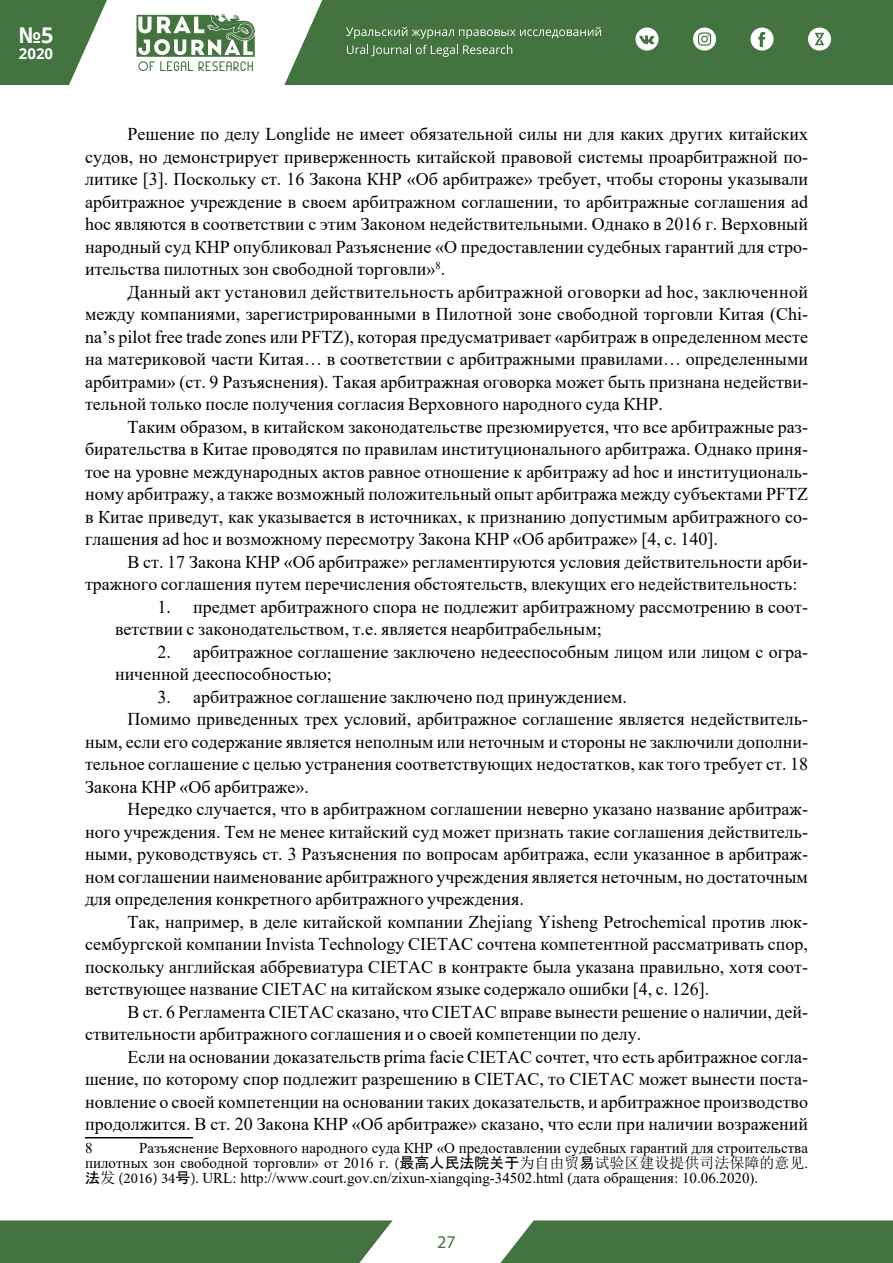
<style>
.page{position:relative;width:893px;height:1263px;background:#fff}
.page>*{position:absolute;margin:0;border:0;box-sizing:border-box;transform-origin:0 0}
.t1{font:700 21.75px "Open Sans";color:#fff}
.t2{font:18px/22.5px "Times New Roman";color:#000;text-align:justify}
.t3{font:18px "Myriad Pro";color:#43733f}
.t4{font:15px/15px "Times New Roman";color:#000;text-align:justify}
.t5{font:700 15px "Open Sans";color:#fff}
.s1{font-family:"Minion Pro"}
.s2{font-family:"MS Gothic"}
.s3{font-family:"Sim Sun"}
</style>
<div class="page">
<svg style="left:0;top:0;width:107px;height:85px"></svg>
<div style="left:284px;top:0;width:609px;height:85px;background:#43733f"></div>
<svg style="left:136px;top:14px;width:119px;height:57px"></svg>
<svg style="left:346px;top:27px;width:255px;height:12px;background:#668d63"></svg>
<svg style="left:347px;top:45px;width:165px;height:12px;background:#658c62"></svg>
<svg style="left:635px;top:28px;width:24px;height:23px"></svg>
<svg style="left:750px;top:28px;width:24px;height:23px"></svg>
<svg style="left:808px;top:28px;width:23px;height:23px"></svg>
<svg style="left:693px;top:28px;width:23px;height:23px"></svg>
<div style="left:0;top:1220px;width:393px;height:43px;background:#43733f"></div>
<div style="left:500px;top:1220px;width:393px;height:43px;background:#43733f"></div>
<hr style="left:85px;top:1137px;width:108px;height:1px;background:#000">
<p class="t1" style="left:19px;top:20px;width:36px">№5</p>
<p class="t5" style="left:19px;top:43px;width:36px">2020</p>
<p class="t2" style="left:85px;top:122px;width:724px;text-indent:43px">Решение по делу Longlide не имеет обязательной силы ни для каких других китайских судов, но демонстрирует приверженность китайской правовой системы проарбитражной по&shy;литике [3]. Поскольку ст. 16 Закона КНР «Об арбитраже» требует, чтобы стороны указывали арбитражное учреждение в своем арбитражном соглашении, то арбитражные соглашения ad hoc являются в соответствии с этим Законом недействительными. Однако в 2016 г. Верховный народный суд КНР опубликовал Разъяснение «О предоставлении судебных гарантий для стро&shy;ительства пилотных зон свободной торговли»<sup>8</sup>.</p>
<p class="t2" style="left:85px;top:280px;width:724px;text-indent:43px">Данный акт установил действительность арбитражной оговорки ad hoc, заключенной между компаниями, зарегистрированными в Пилотной зоне свободной торговли Китая (Chi&shy;na’s pilot free trade zones или PFTZ), которая предусматривает «арбитраж в определенном месте на материковой части Китая… в соответствии с арбитражными правилами… определенными арбитрами» (ст. 9 Разъяснения). Такая арбитражная оговорка может быть признана недействи&shy;тельной только после получения согласия Верховного народного суда КНР.</p>
<p class="t2" style="left:85px;top:415px;width:724px;text-indent:43px">Таким образом, в китайском законодательстве презюмируется, что все арбитражные раз&shy;бирательства в Китае проводятся по правилам институционального арбитража. Однако приня&shy;тое на уровне международных актов равное отношение к арбитражу ad hoc и институциональ&shy;ному арбитражу, а также возможный положительный опыт арбитража между субъектами PFTZ в Китае приведут, как указывается в источниках, к признанию допустимым арбитражного со&shy;глашения ad hoc и возможному пересмотру Закона КНР «Об арбитраже» [4, c. 140].</p>
<p class="t2" style="left:85px;top:550px;width:724px;text-indent:43px">В ст. 17 Закона КНР «Об арбитраже» регламентируются условия действительности арби&shy;тражного соглашения путем перечисления обстоятельств, влекущих его недействительность:</p>
<p class="t2" style="left:115px;top:595px;width:694px;text-indent:43px">1. предмет арбитражного спора не подлежит арбитражному рассмотрению в соот&shy;ветствии с законодательством, т.е. является неарбитрабельным;</p>
<p class="t2" style="left:115px;top:640px;width:694px;text-indent:43px">2. арбитражное соглашение заключено недееспособным лицом или лицом с огра&shy;ниченной дееспособностью;</p>
<p class="t2" style="left:158px;top:685px;width:471px">3. арбитражное соглашение заключено под принуждением.</p>
<p class="t2" style="left:128px;top:707px;width:682px">Помимо приведенных трех условий, арбитражное соглашение является недействитель-</p>
<p class="t2" style="left:85px;top:730px;width:724px">ным, если его содержание является неполным или неточным и стороны не заключили дополни-</p>
<p class="t2" style="left:85px;top:752px;width:724px">тельное соглашение с целью устранения соответствующих недостатков, как того требует ст. 18</p>
<p class="t2" style="left:85px;top:775px;width:225px">Закона КНР «Об арбитраже».</p>
<p class="t2" style="left:128px;top:797px;width:682px">Нередко случается, что в арбитражном соглашении неверно указано название арбитраж-</p>
<p class="t2" style="left:85px;top:820px;width:724px">ного учреждения. Тем не менее китайский суд может признать такие соглашения действитель-</p>
<p class="t2" style="left:85px;top:842px;width:724px">ными, руководствуясь ст. 3 Разъяснения по вопросам арбитража, если указанное в арбитраж-</p>
<p class="t2" style="left:85px;top:865px;width:724px">ном соглашении наименование арбитражного учреждения является неточным, но достаточным</p>
<p class="t2" style="left:85px;top:887px;width:440px">для определения конкретного арбитражного учреждения.</p>
<p class="t2" style="left:128px;top:910px;width:682px">Так, например, в деле китайской компании Zhejiang Yisheng Petrochemical против люк-</p>
<p class="t2" style="left:85px;top:932px;width:724px">сембургской компании Invista Technology CIETAC сочтена компетентной рассматривать спор,</p>
<p class="t2" style="left:85px;top:955px;width:724px">поскольку английская аббревиатура CIETAC в контракте была указана правильно, хотя соот-</p>
<p class="t2" style="left:85px;top:977px;width:626px">ветствующее название CIETAC на китайском языке содержало ошибки [4, с. 126].</p>
<p class="t2" style="left:128px;top:1000px;width:682px">В ст. 6 Регламента CIETAC сказано, что CIETAC вправе вынести решение о наличии, дей-</p>
<p class="t2" style="left:85px;top:1022px;width:558px">ствительности арбитражного соглашения и о своей компетенции по делу.</p>
<p class="t2" style="left:128px;top:1045px;width:682px">Если на основании доказательств prima facie CIETAC сочтет, что есть арбитражное согла-</p>
<p class="t2" style="left:85px;top:1067px;width:724px">шение, по которому спор подлежит разрешению в CIETAC, то CIETAC может вынести поста-</p>
<p class="t2" style="left:85px;top:1090px;width:724px">новление о своей компетенции на основании таких доказательств, и арбитражное производство</p>
<p class="t2" style="left:85px;top:1112px;width:724px">продолжится. В ст. 20 Закона КНР «Об арбитраже» сказано, что если при наличии возражений</p>
<p class="t4" style="left:85px;top:1140px;width:9px">8</p>
<p class="t4" style="left:85px;top:1140px;width:724px;text-indent:54px">Разъяснение Верховного народного суда КНР «О предоставлении судебных гарантий для строительства пилотных зон свободной торговли» от 2016 г. <span class="s1">(</span><span class="s2">最高人民法院关于</span><span class="s3">为自由贸</span><span class="s2">易</span><span class="s3">试验区建设提供司法保障的意见</span><span class="s1">.</span><span class="s2">法</span><span class="s3">发</span> <span class="s1">(2016) 34</span><span class="s2">号</span><span class="s1">).</span> URL: http://www.court.gov.cn/zixun-xiangqing-34502.html (дата обращения: 10.06.2020).</p>
<p class="t3" style="left:437px;top:1231px;width:20px">27</p>
</div>
